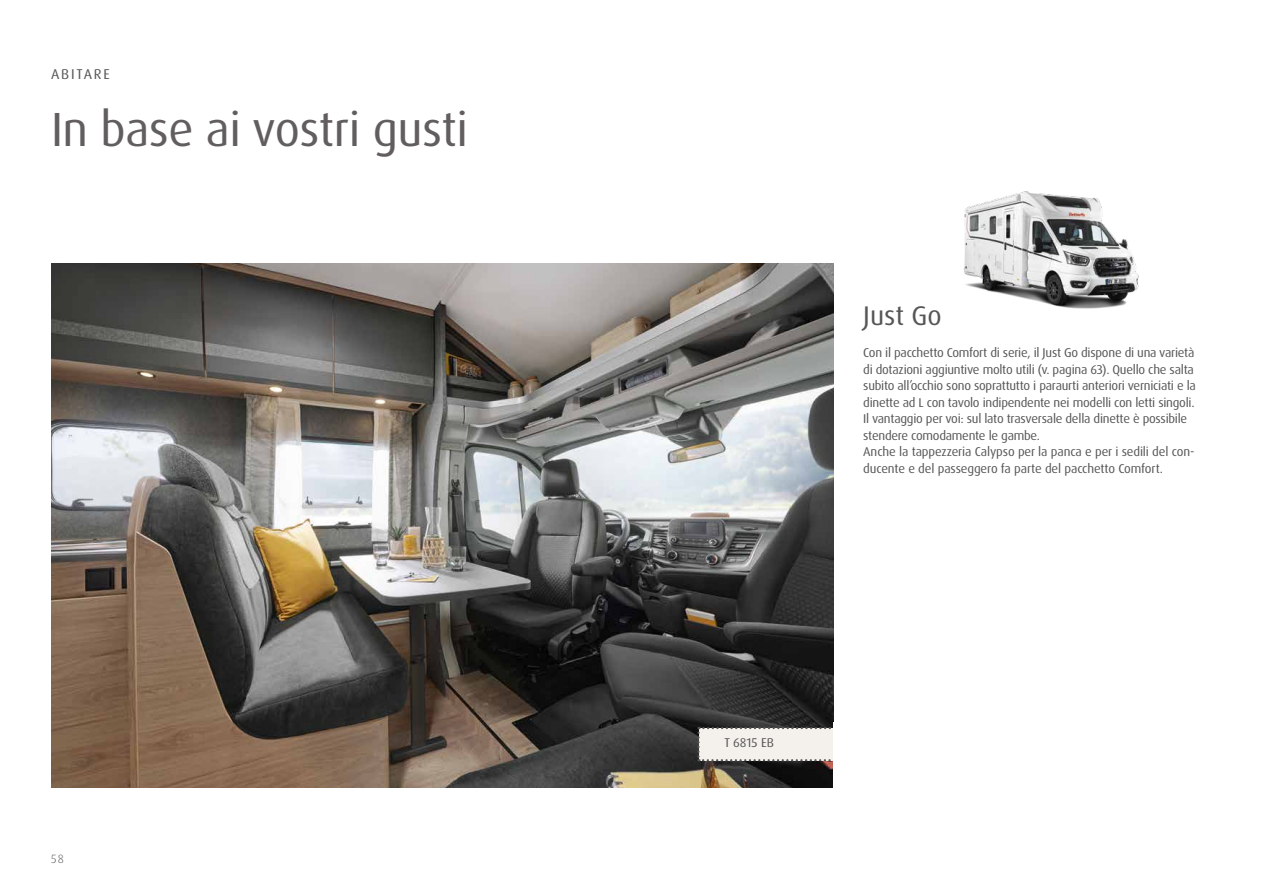
<style>
.page{position:relative;width:1263px;height:893px;background:#fff}
.page>*{position:absolute;margin:0;border:0;box-sizing:border-box;transform-origin:0 0}
.t1{font:48px "Dax Pro";letter-spacing:-.01em;color:#625e5f}
.t2{font:27px "Dax Pro";color:#565656}
.t3{font:14.25px "Dax Pro";letter-spacing:.12em;color:#565656}
.t4{font:12.75px/16.5px "Dax Pro";letter-spacing:-.02em;color:#565656}
.t5{font:300 12px "Dax OT";color:#565656}
</style>
<div class="page">
<img style="left:51px;top:264px;width:782px;height:524px">
<img style="left:963px;top:191px;width:176px;height:118px">
<svg style="left:697px;top:727px;width:136px;height:34px;background:#d3d1ce"></svg>
<div style="left:713px;top:732px;width:120px;height:22px;background:#f4f1ed"></div>
<p class="t3" style="left:51px;top:65px;width:60px">ABITARE</p>
<h1 class="t1" style="left:51px;top:99px;width:419px">In base ai vostri gusti</h1>
<p class="t5" style="left:51px;top:851px;width:14px">58</p>
<h2 class="t2" style="left:863px;top:299px;width:80px">Just Go</h2>
<p class="t4" style="left:863px;top:345px;width:334px">Con il pacchetto Comfort di serie, il Just Go dispone di una varietà di dotazioni aggiuntive molto utili (v. pagina 63). Quello che salta subito all’occhio sono soprattutto i paraurti anteriori verniciati e la dinette ad L con tavolo indipendente nei modelli con letti singoli.<br>Il vantaggio per voi: sul lato trasversale della dinette è possibile stendere comodamente le gambe.<br>Anche la tappezzeria Calypso per la panca e per i sedili del con&shy;ducente e del passeggero fa parte del pacchetto Comfort.</p>
<p class="t4" style="left:724px;top:735px;width:51px">T 6815 EB</p>
</div>
